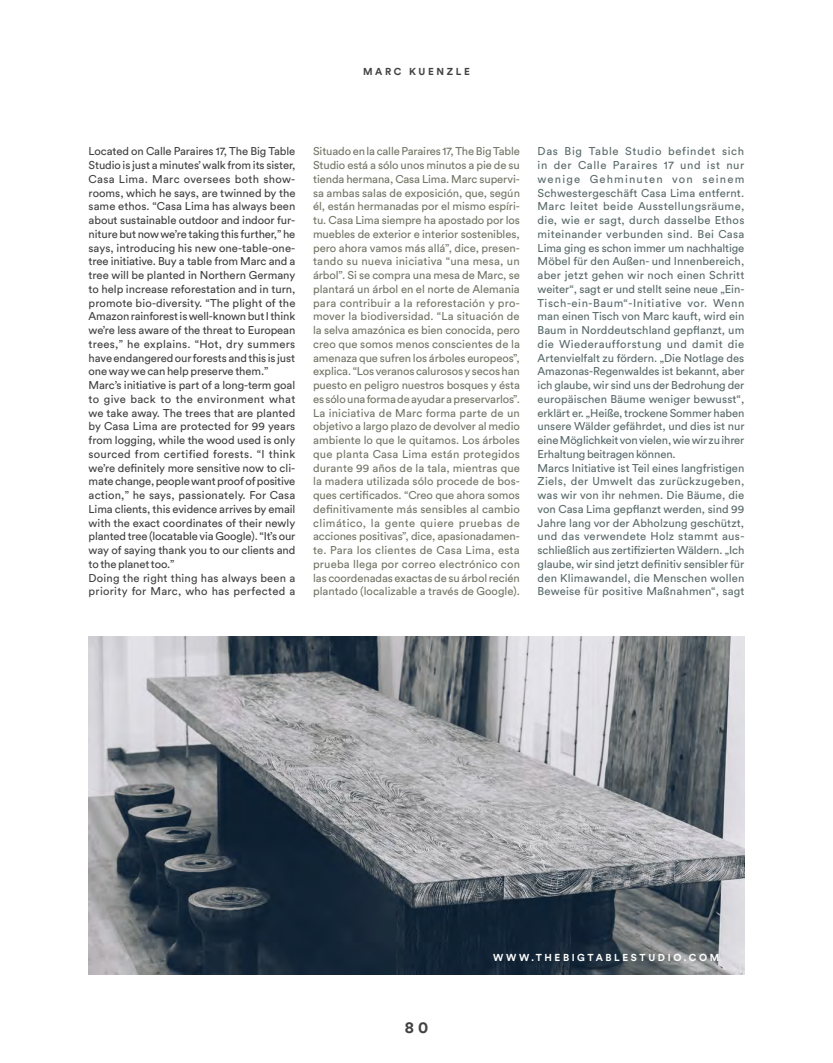
<style>
.page{position:relative;width:833px;height:1063px;background:#fff}
.page>*{position:absolute;margin:0;border:0;box-sizing:border-box;transform-origin:0 0}
.t1{font:700 16.25px "Circular Std";color:#414042}
.p_text_ES{font:11.25px/13.8px "Circular Std";letter-spacing:-.01em;color:#737566;text-align:justify}
.p_text_DE{font:11.25px/13.8px "Circular Std";letter-spacing:-.005em;color:#5b6a6a;text-align:justify}
.p_text_EN{font:11.25px/13.8px "Circular Std";letter-spacing:-.005em;color:#414042;text-align:justify}
.p_text_EN-2{font:11.25px/13.8px "Circular Std";letter-spacing:.015em;color:#414042}
.t2{font:700 10px "Circular Std";letter-spacing:.26em;color:#fff}
.t3{font:700 10px "Circular Std";letter-spacing:.26em;color:#414042}
</style>
<div class="page">
<img style="left:89px;top:637px;width:655px;height:337px">
<p class="t3" style="left:363px;top:65px;width:108px">MARC KUENZLE</p>
<p class="p_text_EN" style="left:89px;top:145px;width:208px">Located on Calle Paraires 17, The Big Table Studio is just a minutes’ walk from its sister, Casa Lima. Marc oversees both show&shy;rooms, which he says, are twinned by the same ethos. “Casa Lima has always been about sustainable outdoor and indoor fur&shy;niture but now we’re taking this further,” he says, introducing his new one-table-one&shy;tree initiative. Buy a table from Marc and a tree will be planted in Northern Germany to help increase reforestation and in turn, promote bio-diversity. “The plight of the Amazon rainforest is well-known but I think we’re less aware of the threat to European trees,” he explains. “Hot, dry summers have endangered our forests and this is just one way we can help preserve them.”</p>
<p class="p_text_EN" style="left:89px;top:378px;width:208px">Marc’s initiative is part of a long-term goal to give back to the environment what we take away. The trees that are planted by Casa Lima are protected for 99 years from logging, while the wood used is only sourced from certified forests. “I think we’re definitely more sensitive now to cli&shy;mate change, people want proof of positive action,” he says, passionately. For Casa Lima clients, this evidence arrives by email with the exact coordinates of their newly planted tree (locatable via Google). “It’s our way of saying thank you to our clients and to the planet too.”</p>
<p class="p_text_EN-2" style="left:89px;top:571px;width:208px">Doing the right thing has always been a priority for Marc, who has perfected a</p>
<p class="p_text_ES" style="left:313px;top:144px;width:208px">Situado en la calle Paraires 17, The Big Table Studio está a sólo unos minutos a pie de su tienda hermana, Casa Lima. Marc supervi&shy;sa ambas salas de exposición, que, según él, están hermanadas por el mismo espíri&shy;tu. Casa Lima siempre ha apostado por los muebles de exterior e interior sostenibles, pero ahora vamos más allá”, dice, presen&shy;tando su nueva iniciativa “una mesa, un árbol”. Si se compra una mesa de Marc, se plantará un árbol en el norte de Alemania para contribuir a la reforestación y pro&shy;mover la biodiversidad. “La situación de la selva amazónica es bien conocida, pero creo que somos menos conscientes de la amenaza que sufren los árboles europeos”, explica. “Los veranos calurosos y secos han puesto en peligro nuestros bosques y ésta es sólo una forma de ayudar a preservarlos”.</p>
<p class="p_text_ES" style="left:313px;top:406px;width:208px">La iniciativa de Marc forma parte de un objetivo a largo plazo de devolver al medio ambiente lo que le quitamos. Los árboles que planta Casa Lima están protegidos durante 99 años de la tala, mientras que la madera utilizada sólo procede de bos&shy;ques certificados. “Creo que ahora somos definitivamente más sensibles al cambio climático, la gente quiere pruebas de acciones positivas”, dice, apasionadamen&shy;te. Para los clientes de Casa Lima, esta prueba llega por correo electrónico con las coordenadas exactas de su árbol recién plantado (localizable a través de Google).</p>
<p class="p_text_DE" style="left:537px;top:144px;width:208px">Das Big Table Studio befindet sich in der Calle Paraires 17 und ist nur wenige Gehminuten von seinem Schwestergeschäft Casa Lima entfernt.<br>Marc leitet beide Ausstellungsräume, die, wie er sagt, durch dasselbe Ethos miteinander verbunden sind. Bei Casa Lima ging es schon immer um nachhaltige Möbel für den Außen- und Innenbereich, aber jetzt gehen wir noch einen Schritt weiter“, sagt er und stellt seine neue „Ein-Tisch-ein-Baum“-Initiative vor. Wenn man einen Tisch von Marc kauft, wird ein Baum in Norddeutschland gepflanzt, um die Wiederaufforstung und damit die Artenvielfalt zu fördern. „Die Notlage des Amazonas-Regenwaldes ist bekannt, aber ich glaube, wir sind uns der Bedrohung der europäischen Bäume weniger bewusst“, erklärt er. „Heiße, trockene Sommer haben unsere Wälder gefährdet, und dies ist nur eine Möglichkeit von vielen, wie wir zu ihrer Erhaltung beitragen können.</p>
<p class="p_text_DE" style="left:537px;top:461px;width:208px">Marcs Initiative ist Teil eines langfristigen Ziels, der Umwelt das zurückzugeben, was wir von ihr nehmen. Die Bäume, die von Casa Lima gepflanzt werden, sind 99<br>Jahre lang vor der Abholzung geschützt, und das verwendete Holz stammt aus&shy;schließlich aus zertifizierten Wäldern. „Ich glaube, wir sind jetzt definitiv sensibler für den Klimawandel, die Menschen wollen Beweise für positive Maßnahmen“, sagt</p>
<h1 class="t1" style="left:405px;top:1017px;width:25px">80</h1>
<p class="t2" style="left:493px;top:951px;width:227px">WWW.THEBIGTABLESTUDIO.COM</p>
</div>
